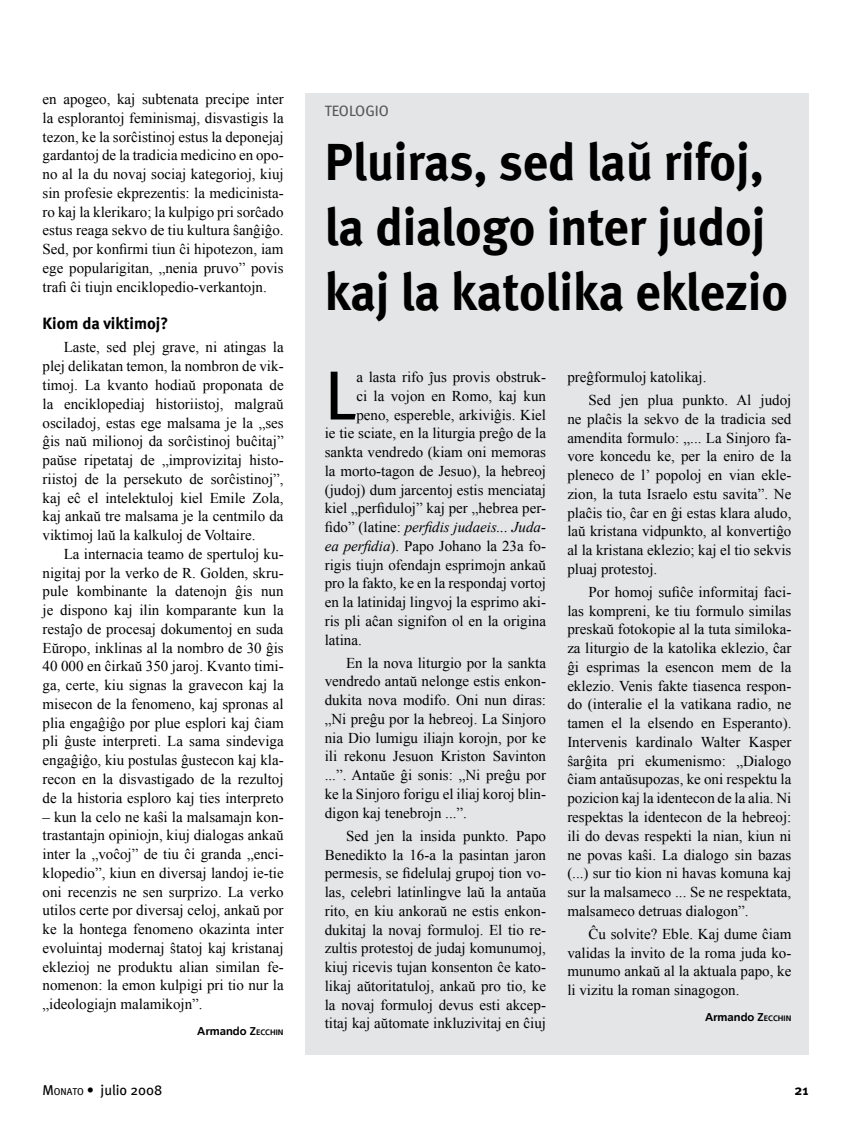
<style>
.page{position:relative;width:851px;height:1136px;background:#fff}
.page>*{position:absolute;margin:0;border:0;box-sizing:border-box;transform-origin:0 0}
.t1{font:69.45px "Meta Eo Bk";color:#000}
.t2{font:700 52.5px/64.5px "Meta Eo Bd";color:#000;scale:.95 1}
.t3{font:700 16.5px "Meta Eo Bd";color:#000}
.t4{font:15px/18.8px "Times New Roman";color:#000;text-align:justify}
.t5{font:italic 15px "Times New Roman";color:#000}
.t6{font:15px "Meta Eo Bk";color:#58585a}
.t7{font:14.25px "Meta Eo Bk";color:#000}
.t8{font:700 14.25px "Meta Eo Bd";color:#000}
.t9{font:700 11.25px "Frutiger Linotype";color:#000}
.s1{font-style:inherit}
.s2{font-size:7.8px}
.s3{font-style:normal}
.s4{font-style:italic}
.s5{font-size:10.05px}
</style>
<div class="page">
<div style="left:305px;top:94px;width:503px;height:960px;background:#e4e5e6"></div>
<p class="t4" style="left:43px;top:89px;width:242px">en apogeo, kaj subtenata precipe inter la esplorantoj feminismaj, disvastigis la tezon, ke la sorĉistinoj estus la deponejaj gardantoj de la tradicia medicino en opo&shy;no al la du novaj sociaj kategorioj, kiuj sin profesie ekprezentis: la medicinista&shy;ro kaj la klerikaro; la kulpigo pri sorĉado estus reaga sekvo de tiu kultura ŝanĝiĝo.<br>Sed, por konfirmi tiun ĉi hipotezon, iam ege popularigitan, „nenia pruvo” povis trafi ĉi tiujn enciklopedio-verkantojn.</p>
<p class="t3" style="left:43px;top:313px;width:127px">Kiom da viktimoj?</p>
<p class="t4" style="left:43px;top:338px;width:242px;text-indent:21px">Laste, sed plej grave, ni atingas la plej delikatan temon, la nombron de vik&shy;timoj. La kvanto hodiaŭ proponata de la enciklopediaj historiistoj, malgraŭ osciladoj, estas ege malsama je la „ses ĝis naŭ milionoj da sorĉistinoj buĉitaj” paŭse ripetataj de „improvizitaj histo&shy;riistoj de la persekuto de sorĉistinoj”, kaj eĉ el intelektuloj kiel Emile Zola, kaj ankaŭ tre malsama je la centmilo da viktimoj laŭ la kalkuloj de Voltaire.</p>
<p class="t4" style="left:43px;top:544px;width:242px;text-indent:21px">La internacia teamo de spertuloj ku&shy;nigitaj por la verko de R. Golden, skru&shy;pule kombinante la datenojn ĝis nun je dispono kaj ilin komparante kun la restaĵo de procesaj dokumentoj en suda Eŭropo, inklinas al la nombro de 30 ĝis 40 000 en ĉirkaŭ 350 jaroj. Kvanto timi&shy;ga, certe, kiu signas la gravecon kaj la misecon de la fenomeno, kaj spronas al plia engaĝiĝo por plue esplori kaj ĉiam pli ĝuste interpreti. La sama sindeviga engaĝiĝo, kiu postulas ĝustecon kaj kla&shy;recon en la disvastigado de la rezultoj de la historia esploro kaj ties interpreto</p>
<p class="t4" style="left:43px;top:806px;width:242px">– kun la celo ne kaŝi la malsamajn kon&shy;trastantajn opiniojn, kiuj dialogas ankaŭ inter la „voĉoj” de tiu ĉi granda „enci&shy;klopedio”, kiun en diversaj landoj ie-tie oni recenzis ne sen surprizo. La verko utilos certe por diversaj celoj, ankaŭ por ke la hontega fenomeno okazinta inter evoluintaj modernaj ŝtatoj kaj kristanaj eklezioj ne produktu alian similan fe&shy;nomenon: la emon kulpigi pri tio nur la „ideologiajn malamikojn”.</p>
<p class="t9" style="left:197px;top:1024px;width:88px">Armando <span class="s1">Z</span><span class="s2">ECCHIN</span></p>
<p class="t6" style="left:325px;top:102px;width:66px">TEOLOGIO</p>
<h2 class="t2" style="left:325px;top:128px;width:489px">Pluiras, sed laŭ rifoj, la dialogo inter judoj kaj la katolika eklezio</h2>
<h1 class="t1" style="left:325px;top:353px;width:33px">L</h1>
<p class="t4" style="left:356px;top:367px;width:191px">a lasta rifo ĵus provis obstruk-</p>
<p class="t4" style="left:356px;top:386px;width:191px">ci la vojon en Romo, kaj kun</p>
<p class="t4" style="left:356px;top:405px;width:191px">peno, espereble, arkiviĝis. Kiel</p>
<p class="t4" style="left:325px;top:423px;width:223px">ie tie sciate, en la liturgia preĝo de la</p>
<p class="t4" style="left:325px;top:442px;width:223px">sankta vendredo (kiam oni memoras</p>
<p class="t4" style="left:325px;top:461px;width:223px">la morto-tagon de Jesuo), la hebreoj</p>
<p class="t4" style="left:325px;top:480px;width:223px">(judoj) dum jarcentoj estis menciataj</p>
<p class="t4" style="left:325px;top:498px;width:223px">kiel „perfiduloj” kaj per „hebrea per-</p>
<p class="t5" style="left:325px;top:516px;width:223px"><span class="s3">fido” (latine:</span> perfidis judaeis... Juda-</p>
<p class="t4" style="left:325px;top:536px;width:223px"><span class="s4">ea perfidia</span>). Papo Johano la 23a fo-</p>
<p class="t4" style="left:325px;top:555px;width:223px">rigis tiujn ofendajn esprimojn ankaŭ</p>
<p class="t4" style="left:325px;top:573px;width:223px">pro la fakto, ke en la respondaj vortoj</p>
<p class="t4" style="left:325px;top:592px;width:223px">en la latinidaj lingvoj la esprimo aki-</p>
<p class="t4" style="left:325px;top:611px;width:223px">ris pli aĉan signifon ol en la origina</p>
<p class="t4" style="left:325px;top:630px;width:39px">latina.</p>
<p class="t4" style="left:325px;top:653px;width:223px;text-indent:21px">En la nova liturgio por la sankta vendredo antaŭ nelonge estis enkon&shy;dukita nova modifo. Oni nun diras: „Ni preĝu por la hebreoj. La Sinjoro nia Dio lumigu iliajn korojn, por ke ili rekonu Jesuon Kriston Savinton ...”. Antaŭe ĝi sonis: „Ni preĝu por ke la Sinjoro forigu el iliaj koroj blin&shy;digon kaj tenebrojn ...”.</p>
<p class="t4" style="left:325px;top:826px;width:223px;text-indent:21px">Sed jen la insida punkto. Papo Benedikto la 16-a la pasintan jaron permesis, se fidelulaj grupoj tion vo&shy;las, celebri latinlingve laŭ la antaŭa rito, en kiu ankoraŭ ne estis enkon&shy;dukitaj la novaj formuloj. El tio re&shy;zultis protestoj de judaj komunumoj, kiuj ricevis tujan konsenton ĉe kato&shy;likaj aŭtoritatuloj, ankaŭ pro tio, ke la novaj formuloj devus esti akcep&shy;titaj kaj aŭtomate inkluzivitaj en ĉiuj</p>
<p class="t4" style="left:588px;top:365px;width:204px;line-height:23px;text-indent:-21px">preĝformuloj katolikaj.<br>Sed jen plua punkto. Al judoj</p>
<p class="t4" style="left:567px;top:409px;width:225px">ne plaĉis la sekvo de la tradicia sed amendita formulo: „... La Sinjoro fa&shy;vore koncedu ke, per la eniro de la pleneco de l’ popoloj en vian ekle&shy;zion, la tuta Israelo estu savita”. Ne plaĉis tio, ĉar en ĝi estas klara aludo, laŭ kristana vidpunkto, al konvertiĝo al la kristana eklezio; kaj el tio sekvis pluaj protestoj.</p>
<p class="t4" style="left:567px;top:582px;width:225px;text-indent:21px">Por homoj sufiĉe informitaj faci&shy;las kompreni, ke tiu formulo similas preskaŭ fotokopie al la tuta similoka&shy;za liturgio de la katolika eklezio, ĉar ĝi esprimas la esencon mem de la eklezio. Venis fakte tiasenca respon&shy;do (interalie el la vatikana radio, ne tamen el la elsendo en Esperanto).<br>Intervenis kardinalo Walter Kasper ŝarĝita pri ekumenismo: „Dialogo ĉiam antaŭsupozas, ke oni respektu la pozicion kaj la identecon de la alia. Ni respektas la identecon de la hebreoj: ili do devas respekti la nian, kiun ni ne povas kaŝi. La dialogo sin bazas (...) sur tio kion ni havas komuna kaj sur la malsameco ... Se ne respektata, malsameco detruas dialogon”.</p>
<p class="t4" style="left:567px;top:924px;width:225px;text-indent:21px">Ĉu solvite? Eble. Kaj dume ĉiam validas la invito de la roma juda ko&shy;munumo ankaŭ al la aktuala papo, ke li vizitu la roman sinagogon.</p>
<p class="t9" style="left:705px;top:1010px;width:88px">Armando <span class="s1">Z</span><span class="s2">ECCHIN</span></p>
<p class="t7" style="left:43px;top:1081px;width:121px">M<span class="s5">ONATO</span> • JULIO 2008</p>
<p class="t8" style="left:794px;top:1081px;width:15px">21</p>
</div>
